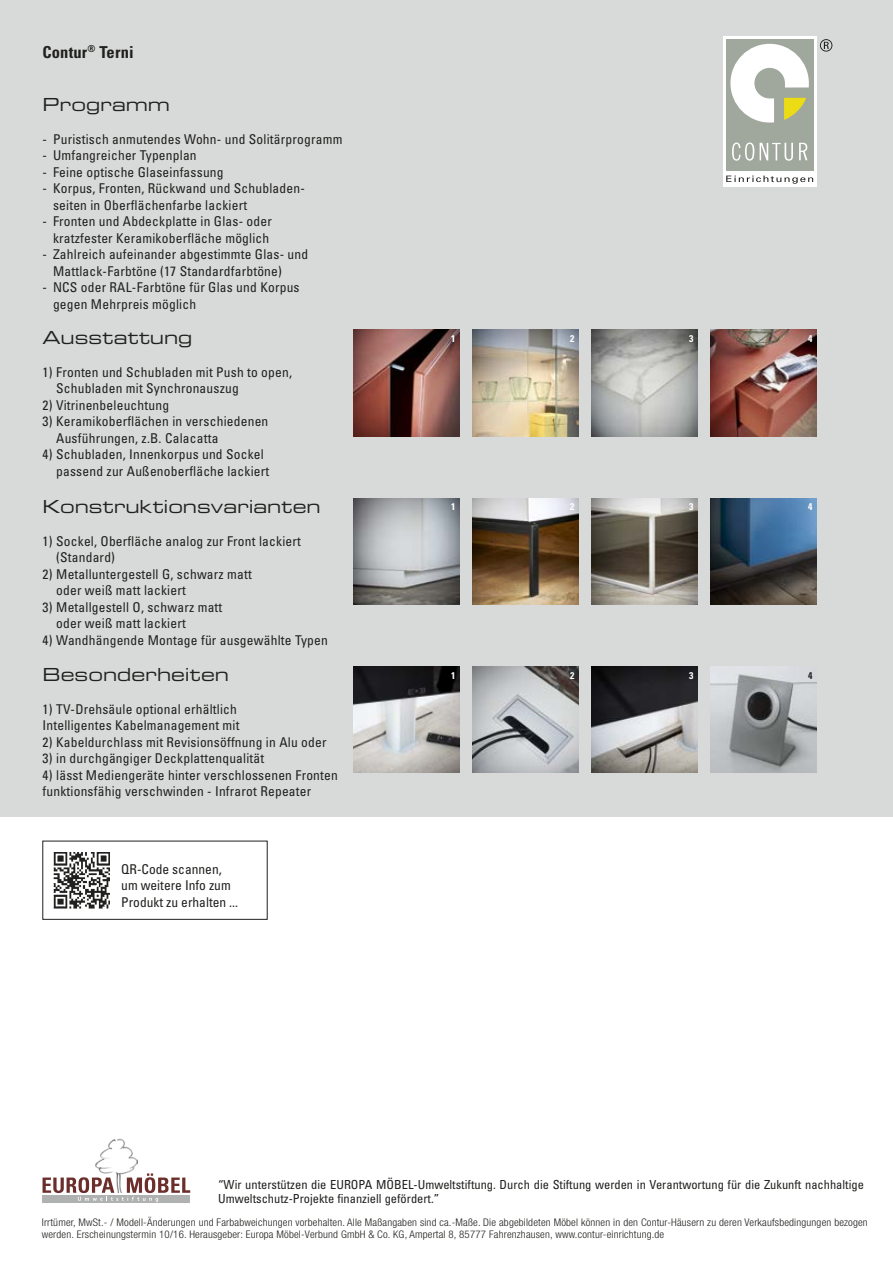
<style>
.page{position:relative;width:893px;height:1263px;background:#fff}
.page>*{position:absolute;margin:0;border:0;box-sizing:border-box;transform-origin:0 0}
.t1{font:18px "Eurostile Extended Two";color:#20201e}
.t2{font:700 condensed 16.5px "Univers";letter-spacing:.01em;color:#20201e}
.t3{font:condensed 13.5px/16.5px "Univers";letter-spacing:.015em;color:#20201e}
.t4{font:condensed 13.5px/16.5px "Univers LT";color:#20201e}
.t5{font:condensed 12.45px/14.2px "Univers";color:#20201e}
.t6{font:300 condensed 10.5px/12px "Helvetica Neue LT Pro";letter-spacing:.015em;color:#20201e;scale:1.04 1}
.t7{font:700 condensed 9.75px "Univers";color:#fff}
.t8{font:700 condensed 9.75px "Univers";color:#20201e}
</style>
<div class="page">
<div style="left:0;top:0;width:893px;height:816px;background:#d8d9d9"></div>
<div style="left:723px;top:36px;width:93px;height:150px;background:#fff"></div>
<svg style="left:726px;top:176px;width:87px;height:8px"></svg>
<div style="left:726px;top:39px;width:87px;height:132px;background:#a0a79c"></div>
<svg style="left:730px;top:44px;width:79px;height:79px"></svg>
<svg style="left:732px;top:142px;width:22px;height:19px"></svg>
<svg style="left:760px;top:143px;width:33px;height:18px"></svg>
<svg style="left:799px;top:143px;width:8px;height:17px"></svg>
<svg style="left:820px;top:39px;width:12px;height:13px"></svg>
<img style="left:95px;top:1138px;width:42px;height:35px">
<div style="left:43px;top:1195px;width:147px;height:8px;background:#b0b1b1"></div>
<svg style="left:43px;top:1173px;width:147px;height:29px"></svg>
<img style="left:54px;top:852px;width:56px;height:56px">
<img style="left:591px;top:330px;width:107px;height:106px">
<img style="left:472px;top:330px;width:107px;height:106px">
<img style="left:711px;top:330px;width:106px;height:106px">
<img style="left:591px;top:498px;width:107px;height:107px">
<img style="left:472px;top:498px;width:107px;height:107px">
<img style="left:353px;top:498px;width:107px;height:107px">
<img style="left:711px;top:498px;width:106px;height:107px">
<img style="left:353px;top:330px;width:107px;height:106px">
<img style="left:591px;top:666px;width:107px;height:107px">
<img style="left:472px;top:666px;width:107px;height:107px">
<img style="left:353px;top:666px;width:107px;height:107px">
<img style="left:711px;top:666px;width:106px;height:107px">
<p class="t2" style="left:43px;top:42px;width:93px">Contur<sup>®</sup> Terni</p>
<h1 class="t1" style="left:43px;top:92px;width:129px">Programm</h1>
<p class="t3" style="left:43px;top:130px;width:301px">- Puristisch anmutendes Wohn- und Solitärprogramm</p>
<p class="t3" style="left:43px;top:147px;width:156px">- Umfangreicher Typenplan</p>
<p class="t3" style="left:43px;top:163px;width:183px">- Feine optische Glaseinfassung</p>
<p class="t3" style="left:53px;top:180px;width:253px;text-indent:-11px">- Korpus, Fronten, Rückwand und Schubladen&shy;seiten in Oberflächenfarbe lackiert</p>
<p class="t3" style="left:43px;top:213px;width:231px;text-align:center">- Fronten und Abdeckplatte in Glas- oder kratzfester Keramikoberfläche möglich</p>
<p class="t3" style="left:53px;top:246px;width:257px;text-indent:-11px">- Zahlreich aufeinander abgestimmte Glas- und<br>Mattlack-Farbtöne (17 Standardfarbtöne)</p>
<p class="t3" style="left:53px;top:279px;width:248px;text-indent:-11px">- NCS oder RAL-Farbtöne für Glas und Korpus gegen Mehrpreis möglich</p>
<h1 class="t1" style="left:43px;top:325px;width:151px">Ausstattung</h1>
<p class="t3" style="left:56px;top:363px;width:237px;text-indent:-14px">1) Fronten und Schubladen mit Push to open,<br>Schubladen mit Synchronauszug</p>
<p class="t3" style="left:43px;top:396px;width:128px">2) Vitrinenbeleuchtung</p>
<p class="t3" style="left:56px;top:413px;width:214px;text-indent:-14px">3) Keramikoberflächen in verschiedenen<br>Ausführungen, z.B. Calacatta</p>
<p class="t3" style="left:56px;top:446px;width:215px;text-indent:-14px">4) Schubladen, Innenkorpus und Sockel passend zur Außenoberfläche lackiert</p>
<h1 class="t1" style="left:43px;top:494px;width:280px">Konstruktionsvarianten</h1>
<p class="t3" style="left:56px;top:532px;width:246px;text-indent:-14px">1) Sockel, Oberfläche analog zur Front lackiert (Standard)</p>
<p class="t3" style="left:56px;top:565px;width:197px;text-indent:-14px">2) Metalluntergestell G, schwarz matt oder weiß matt lackiert</p>
<p class="t3" style="left:56px;top:598px;width:168px;text-indent:-14px">3) Metallgestell O, schwarz matt oder weiß matt lackiert</p>
<p class="t3" style="left:43px;top:631px;width:287px">4) Wandhängende Montage für ausgewählte Typen</p>
<h1 class="t1" style="left:43px;top:662px;width:188px">Besonderheiten</h1>
<p class="t3" style="left:43px;top:700px;width:198px">1) TV-Drehsäule optional erhältlich<br>Intelligentes Kabelmanagement mit</p>
<p class="t3" style="left:43px;top:733px;width:285px">2) Kabeldurchlass mit Revisionsöffnung in Alu oder</p>
<p class="t3" style="left:43px;top:750px;width:223px">3) in durchgängiger Deckplattenqualität</p>
<p class="t3" style="left:43px;top:766px;width:297px">4) lässt Mediengeräte hinter verschlossenen Fronten funktionsfähig verschwinden - Infrarot Repeater</p>
<p class="t4" style="left:121px;top:861px;width:118px">QR-Code scannen, um weitere Info zum<br>Produkt zu erhalten ...</p>
<p class="t7" style="left:451px;top:332px;width:6px">1</p>
<p class="t7" style="left:570px;top:332px;width:6px">2</p>
<p class="t7" style="left:689px;top:332px;width:6px">3</p>
<p class="t7" style="left:808px;top:332px;width:6px">4</p>
<p class="t7" style="left:451px;top:501px;width:6px">1</p>
<p class="t7" style="left:570px;top:501px;width:6px">2</p>
<p class="t7" style="left:689px;top:501px;width:6px">3</p>
<p class="t7" style="left:808px;top:501px;width:6px">4</p>
<p class="t7" style="left:451px;top:669px;width:6px">1</p>
<p class="t7" style="left:570px;top:669px;width:6px">2</p>
<p class="t7" style="left:689px;top:669px;width:6px">3</p>
<p class="t8" style="left:808px;top:669px;width:6px">4</p>
<p class="t5" style="left:218px;top:1177px;width:647px">“Wir unterstützen die EUROPA MÖBEL-Umweltstiftung. Durch die Stiftung werden in Verantwortung für die Zukunft nachhaltige<br>Umweltschutz-Projekte finanziell gefördert.”</p>
<p class="t6" style="left:42px;top:1216px;width:796px">Irrtümer, MwSt.- / Modell-Änderungen und Farbabweichungen vorbehalten. Alle Maßangaben sind ca.-Maße. Die abgebildeten Möbel können in den Contur-Häusern zu deren Verkaufsbedingungen bezogen werden. Erscheinungstermin 10/16. Herausgeber: Europa Möbel-Verbund GmbH &amp; Co. KG, Ampertal 8, 85777 Fahrenzhausen, www.contur-einrichtung.de</p>
</div>
